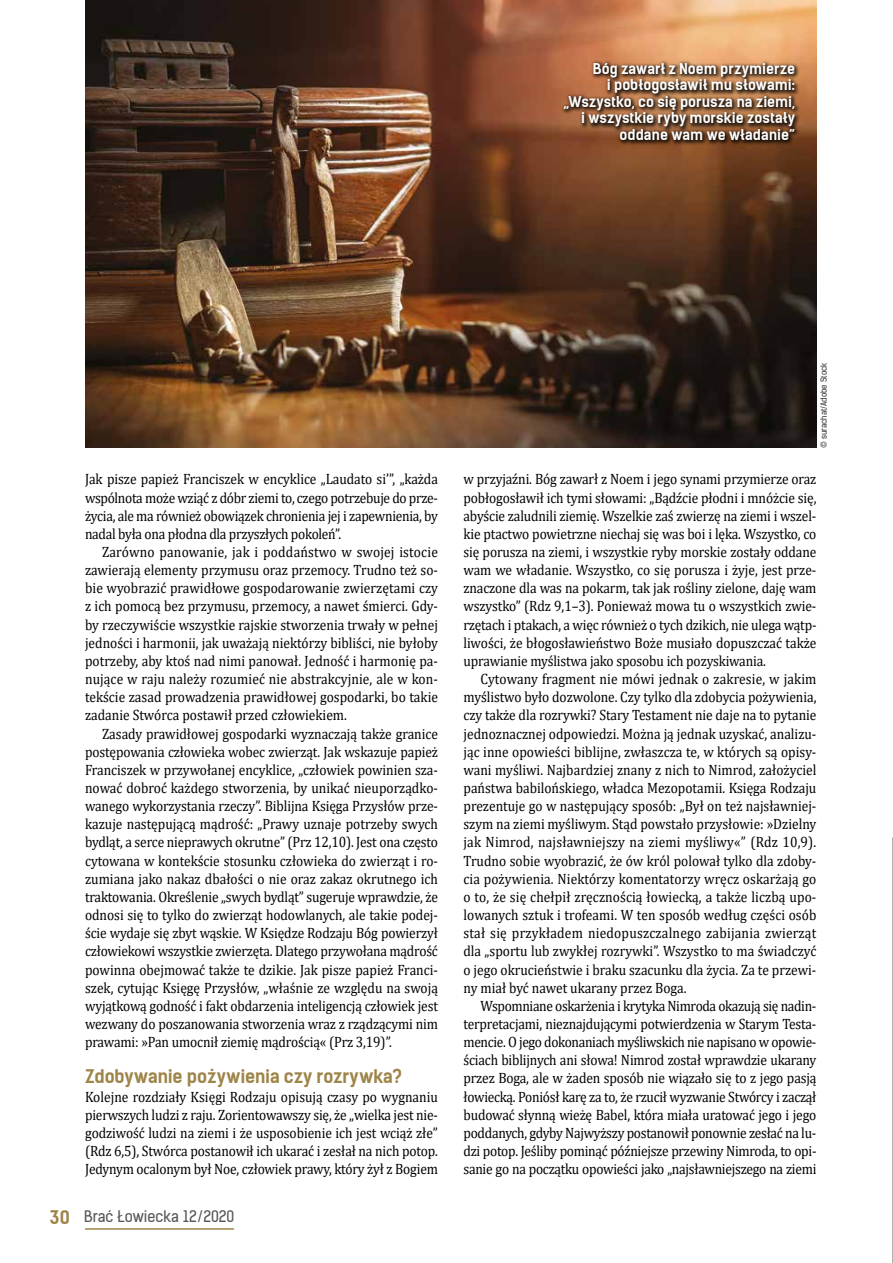
<style>
.page{position:relative;width:893px;height:1263px;background:#fff}
.page>*{position:absolute;margin:0;border:0;box-sizing:border-box;transform-origin:0 0}
.t1{font:700 18px "Kelson Sans BG";letter-spacing:-.01em;color:#9d8448}
.t2{font:15px/18.1px "Cambria";letter-spacing:-.01em;color:#000;text-align:justify;scale:.9 1}
.t3{font:15px "Kelson Sans BG";color:#575756}
.t4{font:700 14.25px/16.5px "Kelson Sans BG";color:#fff;text-align:right}
.t5{font:8.1px "Kelson Sans BG";letter-spacing:-.005em;color:#3c3c3b}
.s1{font-weight:700;font-size:18px;color:#9d8448}
</style>
<div class="page">
<hr style="left:85px;top:1228px;width:149px;height:2px;background:#9d8448">
<svg style="left:892px;top:838px;width:1px;height:425px"></svg>
<img style="left:85px;top:0;width:731px;height:448px">
<div style="left:561px;top:60px;width:240px;height:86px;background:#000;opacity:.75"></div>
<p class="t4" style="left:564px;top:60px;width:233px">Bóg zawarł z Noem przymierze<br>i pobłogosławił mu słowami: „Wszystko, co się porusza na ziemi, i wszystkie ryby morskie zostały oddane wam we władanie”</p>
<p class="t2" style="left:85px;top:470px;width:394px">Jak pisze papież Franciszek w encyklice „Laudato si’”, „każda wspólnota może wziąć z dóbr ziemi to, czego potrzebuje do prze&shy;życia, ale ma również obowiązek chronienia jej i zapewnienia, by nadal była ona płodna dla przyszłych pokoleń”.</p>
<p class="t2" style="left:85px;top:543px;width:394px;text-indent:17px">Zarówno panowanie, jak i poddaństwo w swojej istocie zawierają elementy przymusu oraz przemocy. Trudno też so&shy;bie wyobrazić prawidłowe gospodarowanie zwierzętami czy z ich pomocą bez przymusu, przemocy, a nawet śmierci. Gdy&shy;by rzeczywiście wszystkie rajskie stworzenia trwały w pełnej jedności i harmonii, jak uważają niektórzy bibliści, nie byłoby potrzeby, aby ktoś nad nimi panował. Jedność i harmonię pa&shy;nujące w raju należy rozumieć nie abstrakcyjnie, ale w kon&shy;tekście zasad prowadzenia prawidłowej gospodarki, bo takie zadanie Stwórca postawił przed człowiekiem.</p>
<p class="t2" style="left:85px;top:724px;width:394px;text-indent:17px">Zasady prawidłowej gospodarki wyznaczają także granice postępowania człowieka wobec zwierząt. Jak wskazuje papież Franciszek w przywołanej encyklice, „człowiek powinien sza&shy;nować dobroć każdego stworzenia, by unikać nieuporządko&shy;wanego wykorzystania rzeczy”. Biblijna Księga Przysłów prze&shy;kazuje następującą mądrość: „Prawy uznaje potrzeby swych bydląt, a serce nieprawych okrutne” (Prz 12,10). Jest ona często cytowana w kontekście stosunku człowieka do zwierząt i ro&shy;zumiana jako nakaz dbałości o nie oraz zakaz okrutnego ich traktowania. Określenie „swych bydląt” sugeruje wprawdzie, że odnosi się to tylko do zwierząt hodowlanych, ale takie podej&shy;ście wydaje się zbyt wąskie. W Księdze Rodzaju Bóg powierzył człowiekowi wszystkie zwierzęta. Dlatego przywołana mądrość powinna obejmować także te dzikie. Jak pisze papież Franci&shy;szek, cytując Księgę Przysłów, „właśnie ze względu na swoją wyjątkową godność i fakt obdarzenia inteligencją człowiek jest wezwany do poszanowania stworzenia wraz z rządzącymi nim prawami: »Pan umocnił ziemię mądrością« (Prz 3,19)”.</p>
<p class="t1" style="left:85px;top:1066px;width:318px">Zdobywanie pożywienia czy rozrywka?</p>
<p class="t2" style="left:85px;top:1087px;width:394px">Kolejne rozdziały Księgi Rodzaju opisują czasy po wygnaniu pierwszych ludzi z raju. Zorientowawszy się, że „wielka jest nie&shy;godziwość ludzi na ziemi i że usposobienie ich jest wciąż złe” (Rdz 6,5), Stwórca postanowił ich ukarać i zesłał na nich potop.<br>Jedynym ocalonym był Noe, człowiek prawy, który żył z Bogiem</p>
<p class="t3" style="left:50px;top:1207px;width:186px"><span class="s1">30</span> Brać Łowiecka 12/2020</p>
<p class="t5" style="left:819px;top:448px;width:87px;rotate:-90deg">© surachat/Adobe Stock</p>
<p class="t2" style="left:463px;top:470px;width:394px">w przyjaźni. Bóg zawarł z Noem i jego synami przymierze oraz pobłogosławił ich tymi słowami: „Bądźcie płodni i mnóżcie się, abyście zaludnili ziemię. Wszelkie zaś zwierzę na ziemi i wszel&shy;kie ptactwo powietrzne niechaj się was boi i lęka. Wszystko, co się porusza na ziemi, i wszystkie ryby morskie zostały oddane wam we władanie. Wszystko, co się porusza i żyje, jest prze&shy;znaczone dla was na pokarm, tak jak rośliny zielone, daję wam wszystko” (Rdz 9,1–3). Ponieważ mowa tu o wszystkich zwie&shy;rzętach i ptakach, a więc również o tych dzikich, nie ulega wątp&shy;liwości, że błogosławieństwo Boże musiało dopuszczać także uprawianie myślistwa jako sposobu ich pozyskiwania.</p>
<p class="t2" style="left:463px;top:670px;width:394px;text-indent:17px">Cytowany fragment nie mówi jednak o zakresie, w jakim myślistwo było dozwolone. Czy tylko dla zdobycia pożywienia, czy także dla rozrywki? Stary Testament nie daje na to pytanie jednoznacznej odpowiedzi. Można ją jednak uzyskać, analizu&shy;jąc inne opowieści biblijne, zwłaszcza te, w których są opisy&shy;wani myśliwi. Najbardziej znany z nich to Nimrod, założyciel państwa babilońskiego, władca Mezopotamii. Księga Rodzaju prezentuje go w następujący sposób: „Był on też najsławniej&shy;szym na ziemi myśliwym. Stąd powstało przysłowie: »Dzielny jak Nimrod, najsławniejszy na ziemi myśliwy«” (Rdz 10,9).<br>Trudno sobie wyobrazić, że ów król polował tylko dla zdoby&shy;cia pożywienia. Niektórzy komentatorzy wręcz oskarżają go o to, że się chełpił zręcznością łowiecką, a także liczbą upo&shy;lowanych sztuk i trofeami. W ten sposób według części osób stał się przykładem niedopuszczalnego zabijania zwierząt dla „sportu lub zwykłej rozrywki”. Wszystko to ma świadczyć o jego okrucieństwie i braku szacunku dla życia. Za te przewi&shy;ny miał być nawet ukarany przez Boga.</p>
<p class="t2" style="left:463px;top:996px;width:394px;text-indent:17px">Wspomniane oskarżenia i krytyka Nimroda okazują się nadin&shy;terpretacjami, nieznajdującymi potwierdzenia w Starym Testa&shy;mencie. O jego dokonaniach myśliwskich nie napisano w opowie&shy;ściach biblijnych ani słowa! Nimrod został wprawdzie ukarany przez Boga, ale w żaden sposób nie wiązało się to z jego pasją łowiecką. Poniósł karę za to, że rzucił wyzwanie Stwórcy i zaczął budować słynną wieżę Babel, która miała uratować jego i jego poddanych, gdyby Najwyższy postanowił ponownie zesłać na lu&shy;dzi potop. Jeśliby pominąć późniejsze przewiny Nimroda, to opi&shy;sanie go na początku opowieści jako „najsławniejszego na ziemi</p>
</div>
